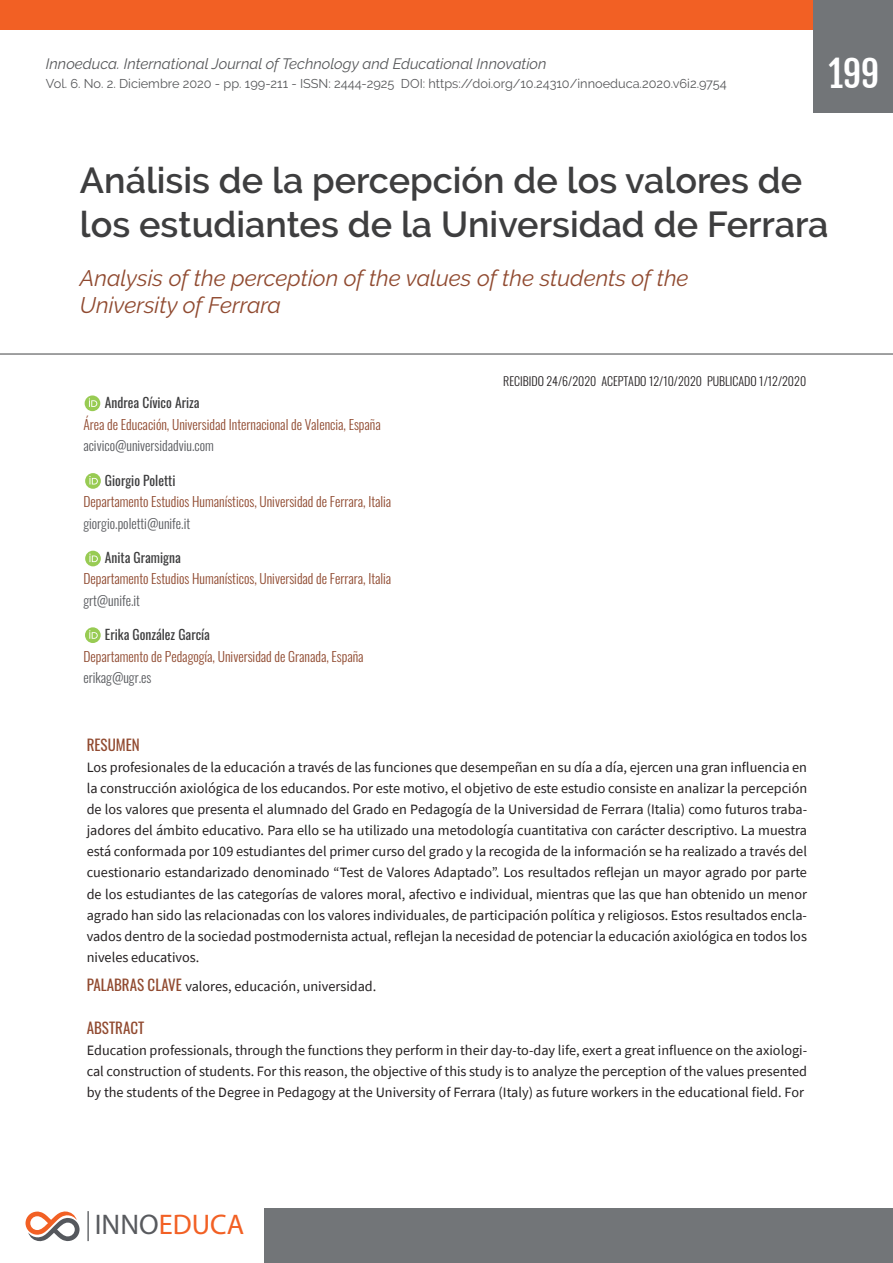
<style>
.page{position:relative;width:893px;height:1263px;background:#fff}
.page>*{position:absolute;margin:0;border:0;box-sizing:border-box;transform-origin:0 0}
.t1{font:600 36px/43.2px "Raleway";color:#3e3e3f}
.t2{font:36px "Fjalla One";color:#fff}
.t3{font:28.5px "Myriad Pro";color:#f26024}
.t4{font:italic 22.5px/27px "Raleway";color:#904a30}
.t5{font:italic 15px "Raleway";color:#57585a}
.t6{font:15px "Oswald";color:#914a30}
.t7{font:14.25px/21px "Source Sans Pro";color:#231f20;text-align:justify}
.t8{font:300 13.5px "Oswald";color:#904a30}
.t9{font:300 13.5px "Oswald";color:#585a5e}
.t10{font:13.5px "Oswald";color:#3e3e3f}
.t11{font:12.75px "Raleway";color:#57585a}
.t12{font:300 12px "Oswald";color:#231f20}
.s1{font-family:"Oswald";font-size:15px;color:#914a30}
.s2{color:#585a5e}
</style>
<div class="page">
<div style="left:0;top:0;width:893px;height:30px;background:#f26024"></div>
<div style="left:814px;top:0;width:79px;height:112px;background:#727578"></div>
<div style="left:264px;top:1209px;width:629px;height:54px;background:#727578"></div>
<img style="left:87px;top:1211px;width:2px;height:30px">
<svg style="left:26px;top:1211px;width:54px;height:30px"></svg>
<hr style="left:0;top:353px;width:893px;height:2px;background:#4b4c4d">
<div style="left:85px;top:395px;width:15px;height:16px;background:#98cb53;border-radius:50%"></div>
<svg style="left:89px;top:398px;width:8px;height:9px"></svg>
<svg style="left:85px;top:473px;width:16px;height:16px"></svg>
<svg style="left:89px;top:476px;width:9px;height:8px"></svg>
<svg style="left:85px;top:551px;width:16px;height:15px"></svg>
<svg style="left:89px;top:553px;width:9px;height:9px"></svg>
<svg style="left:85px;top:627px;width:16px;height:16px"></svg>
<svg style="left:89px;top:630px;width:9px;height:9px"></svg>
<p class="t5" style="left:46px;top:55px;width:502px">Innoeduca. International Journal of Technology and Educational Innovation</p>
<p class="t11" style="left:46px;top:76px;width:682px">Vol. 6. No. 2. Diciembre 2020 - pp. 199-211 - ISSN: 2444-2925 DOI: https://doi.org/10.24310/innoeduca.2020.v6i2.9754</p>
<h1 class="t2" style="left:828px;top:52px;width:53px">199</h1>
<h1 class="t1" style="left:80px;top:159px;width:750px">Análisis de la percepción de los valores de los estudiantes de la Universidad de Ferrara</h1>
<h3 class="t4" style="left:80px;top:264px;width:610px">Analysis of the perception of the values of the students of the<br>University of Ferrara</h3>
<p class="t10" style="left:105px;top:391px;width:96px">Andrea Cívico Ariza</p>
<p class="t8" style="left:83px;top:412px;width:299px">Área de Educación, Universidad Internacional de Valencia, España</p>
<p class="t9" style="left:83px;top:434px;width:132px">acivico@universidadviu.com</p>
<p class="t10" style="left:105px;top:468px;width:72px">Giorgio Poletti</p>
<p class="t8" style="left:83px;top:490px;width:309px">Departamento Estudios Humanísticos, Universidad de Ferrara, Italia</p>
<p class="t9" style="left:83px;top:511px;width:108px">giorgio.poletti@unife.it</p>
<p class="t10" style="left:105px;top:545px;width:77px">Anita Gramigna</p>
<p class="t8" style="left:83px;top:567px;width:309px">Departamento Estudios Humanísticos, Universidad de Ferrara, Italia</p>
<p class="t9" style="left:83px;top:588px;width:58px">grt@unife.it</p>
<p class="t10" style="left:105px;top:623px;width:107px">Erika González García</p>
<p class="t8" style="left:83px;top:644px;width:282px">Departamento de Pedagogía, Universidad de Granada, España</p>
<p class="t9" style="left:83px;top:666px;width:70px">erikag@ugr.es</p>
<p class="t12" style="left:503px;top:371px;width:305px">RECIBIDO 24/6/2020 ACEPTADO 12/10/2020 PUBLICADO 1/12/2020</p>
<p class="t6" style="left:87px;top:732px;width:55px">RESUMEN</p>
<p class="t7" style="left:87px;top:757px;width:722px">Los profesionales de la educación a través de las funciones que desempeñan en su día a día, ejercen una gran influencia en la construcción axiológica de los educandos. Por este motivo, el objetivo de este estudio consiste en analizar la percepción de los valores que presenta el alumnado del Grado en Pedagogía de la Universidad de Ferrara (Italia) como futuros traba&shy;jadores del ámbito educativo. Para ello se ha utilizado una metodología cuantitativa con carácter descriptivo. La muestra está conformada por 109 estudiantes del primer curso del grado y la recogida de la información se ha realizado a través del cuestionario estandarizado denominado “Test de Valores Adaptado”. Los resultados reflejan un mayor agrado por parte de los estudiantes de las categorías de valores moral, afectivo e individual, mientras que las que han obtenido un menor agrado han sido las relacionadas con los valores individuales, de participación política y religiosos. Estos resultados encla&shy;vados dentro de la sociedad postmodernista actual, reflejan la necesidad de potenciar la educación axiológica en todos los niveles educativos.</p>
<p class="t7" style="left:87px;top:976px;width:291px"><span class="s1">PALABRAS CLAVE</span> valores, educación, universidad.</p>
<p class="t6" style="left:87px;top:1015px;width:59px">ABSTRACT</p>
<p class="t7" style="left:87px;top:1040px;width:722px">Education professionals, through the functions they perform in their day-to-day life, exert a great influence on the axiologi&shy;cal construction of students. For this reason, the objective of this study is to analyze the perception of the values presented by the students of the Degree in Pedagogy at the University of Ferrara (Italy) as future workers in the educational field. For</p>
<h2 class="t3" style="left:95px;top:1207px;width:151px"><span class="s2">INNO</span>EDUCA</h2>
</div>
